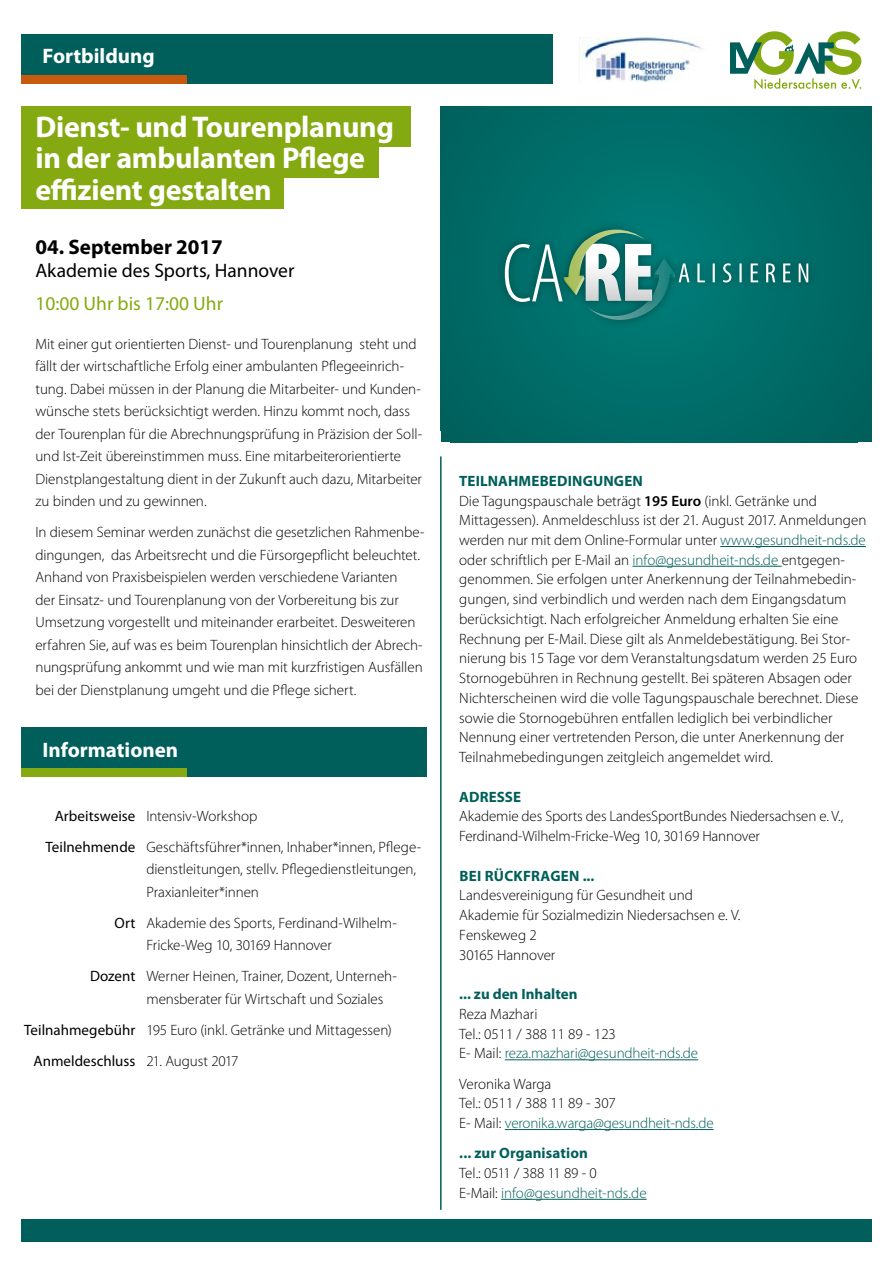
<style>
.page{position:relative;width:893px;height:1263px;background:#fff}
.page>*{position:absolute;margin:0;border:0;box-sizing:border-box;transform-origin:0 0}
.t1{font:700 30px/31.5px "Myriad Pro";letter-spacing:-.01em;color:#fff}
.t2{font:700 21px "Myriad Pro";color:#fff}
.t3{font:700 21px "Myriad Pro";color:#000}
.t4{font:19.5px "Myriad Pro";color:#000}
.t5{font:19.5px "Myriad Pro";color:#85aa11}
.t6{font:300 15px/19.8px "Myriad Pro";color:#000}
.t7{font:15px/31px "Myriad Pro";color:#000;text-align:right}
.t8{font:700 15px "Myriad Pro";letter-spacing:.01em;color:#005f5a}
.s1{font-weight:700;color:#005f5a}
.s2{font-weight:600}
.s3{color:#005f5a}
</style>
<div class="page">
<div style="left:21px;top:172px;width:262px;height:37px;background:#85aa11"></div>
<div style="left:21px;top:34px;width:532px;height:49px;background:#005f5a"></div>
<img style="left:579px;top:37px;width:124px;height:45px">
<div style="left:21px;top:141px;width:357px;height:37px;background:#85aa11"></div>
<div style="left:21px;top:106px;width:390px;height:41px;background:#85aa11"></div>
<svg style="left:730px;top:31px;width:131px;height:58px"></svg>
<hr style="left:440px;top:456px;width:2px;height:754px;background:#005f5a">
<hr style="left:720px;top:546px;width:146px;height:1px;background:#005f5a">
<hr style="left:632px;top:566px;width:150px;height:1px;background:#005f5a">
<hr style="left:505px;top:1059px;width:193px;height:1px;background:#005f5a">
<hr style="left:505px;top:1129px;width:209px;height:1px;background:#005f5a">
<hr style="left:501px;top:1199px;width:146px;height:1px;background:#005f5a">
<div style="left:21px;top:75px;width:166px;height:9px;background:#c75a0e"></div>
<div style="left:21px;top:727px;width:406px;height:50px;background:#005f5a"></div>
<div style="left:21px;top:768px;width:166px;height:9px;background:#85aa11"></div>
<div style="left:21px;top:1219px;width:851px;height:23px;background:#005f5a"></div>
<div style="left:441px;top:106px;width:431px;height:336px;background:#006b67"></div>
<div style="left:495px;top:218px;width:324px;height:113px;background:#00716d"></div>
<svg style="left:505px;top:230px;width:303px;height:90px"></svg>
<h2 class="t2" style="left:43px;top:42px;width:114px">Fortbildung</h2>
<h1 class="t1" style="left:35px;top:110px;width:360px">Dienst- und Tourenplanung in der ambulanten Pflege effizient gestalten</h1>
<h2 class="t3" style="left:35px;top:233px;width:189px">04. September 2017</h2>
<h3 class="t4" style="left:35px;top:259px;width:260px">Akademie des Sports, Hannover</h3>
<h3 class="t5" style="left:35px;top:291px;width:189px">10:00 Uhr bis 17:00 Uhr</h3>
<p class="t6" style="left:35px;top:332px;width:388px;line-height:22.5px">Mit einer gut orientierten Dienst- und Tourenplanung steht und fällt der wirtschaftliche Erfolg einer ambulanten Pflegeeinrich&shy;tung. Dabei müssen in der Planung die Mitarbeiter- und Kunden&shy;wünsche stets berücksichtigt werden. Hinzu kommt noch, dass der Tourenplan für die Abrechnungsprüfung in Präzision der Soll&shy;und Ist-Zeit übereinstimmen muss. Eine mitarbeiterorientierte Dienstplangestaltung dient in der Zukunft auch dazu, Mitarbeiter zu binden und zu gewinnen.</p>
<p class="t6" style="left:35px;top:521px;width:391px;line-height:22.5px">In diesem Seminar werden zunächst die gesetzlichen Rahmenbe&shy;dingungen, das Arbeitsrecht und die Fürsorgepflicht beleuchtet.<br>Anhand von Praxisbeispielen werden verschiedene Varianten<br>der Einsatz- und Tourenplanung von der Vorbereitung bis zur Umsetzung vorgestellt und miteinander erarbeitet. Desweiteren erfahren Sie, auf was es beim Tourenplan hinsichtlich der Abrech&shy;nungsprüfung ankommt und wie man mit kurzfristigen Ausfällen bei der Dienstplanung umgeht und die Pflege sichert.</p>
<h2 class="t2" style="left:43px;top:736px;width:137px">Informationen</h2>
<p class="t7" style="left:45px;top:800px;width:91px">Arbeitsweise<br>Teilnehmende</p>
<p class="t7" style="left:115px;top:907px;width:22px">Ort</p>
<p class="t7" style="left:90px;top:960px;width:47px">Dozent</p>
<p class="t7" style="left:24px;top:1014px;width:113px">Teilnahmegebühr<br>Anmeldeschluss</p>
<p class="t6" style="left:146px;top:800px;width:276px;line-height:31px">Intensiv-Workshop<br>Geschäftsführer*innen, Inhaber*innen, Pflege-</p>
<p class="t6" style="left:146px;top:858px;width:271px;line-height:22.5px">dienstleitungen, stellv. Pflegedienstleitungen,<br>Praxianleiter*innen</p>
<p class="t6" style="left:146px;top:911px;width:252px;line-height:22.5px">Akademie des Sports, Ferdinand-Wilhelm-<br>Fricke-Weg 10, 30169 Hannover</p>
<p class="t6" style="left:146px;top:965px;width:252px;line-height:22.5px">Werner Heinen, Trainer, Dozent, Unterneh&shy;mensberater für Wirtschaft und Soziales</p>
<p class="t6" style="left:146px;top:1020px;width:247px">195 Euro (inkl. Getränke und Mittagessen)</p>
<p class="t6" style="left:146px;top:1051px;width:94px">21. August 2017</p>
<p class="t6" style="left:459px;top:471px;width:409px"><span class="s1">Teilnahmebedingungen<br></span>Die Tagungspauschale beträgt <span class="s2">195 Euro</span> (inkl. Getränke und Mittagessen). Anmeldeschluss ist der 21. August 2017. Anmeldungen werden nur mit dem Online-Formular unter <span class="s3">www.gesundheit-nds.de </span>oder schriftlich per E-Mail an <span class="s3">info@gesundheit-nds.de</span> entgegen&shy;genommen. Sie erfolgen unter Anerkennung der Teilnahmebedin&shy;gungen, sind verbindlich und werden nach dem Eingangsdatum berücksichtigt. Nach erfolgreicher Anmeldung erhalten Sie eine Rechnung per E-Mail. Diese gilt als Anmeldebestätigung. Bei Stor&shy;nierung bis 15 Tage vor dem Veranstaltungsdatum werden 25 Euro Stornogebühren in Rechnung gestellt. Bei späteren Absagen oder Nichterscheinen wird die volle Tagungspauschale berechnet. Diese sowie die Stornogebühren entfallen lediglich bei verbindlicher Nennung einer vertretenden Person, die unter Anerkennung der Teilnahmebedingungen zeitgleich angemeldet wird.</p>
<p class="t8" style="left:459px;top:787px;width:63px">Adresse</p>
<p class="t6" style="left:459px;top:806px;width:385px">Akademie des Sports des LandesSportBundes Niedersachsen e. V.,<br>Ferdinand-Wilhelm-Fricke-Weg 10, 30169 Hannover</p>
<p class="t8" style="left:459px;top:866px;width:137px">Bei Rückfragen ...</p>
<p class="t6" style="left:459px;top:885px;width:283px">Landesvereinigung für Gesundheit und<br>Akademie für Sozialmedizin Niedersachsen e. V.<br>Fenskeweg 2<br>30165 Hannover</p>
<p class="t8" style="left:459px;top:984px;width:120px">... zu den Inhalten</p>
<p class="t6" style="left:459px;top:1004px;width:240px">Reza Mazhari<br>Tel.: 0511 / 388 11 89 - 123<br>E- Mail: <span class="s3">reza.mazhari@gesundheit-nds.de</span></p>
<p class="t6" style="left:459px;top:1073px;width:256px">Veronika Warga<br>Tel.: 0511 / 388 11 89 - 307<br>E- Mail: <span class="s3">veronika.warga@gesundheit-nds.de</span></p>
<p class="t8" style="left:459px;top:1143px;width:130px">... zur Organisation</p>
<p class="t6" style="left:459px;top:1163px;width:189px">Tel.: 0511 / 388 11 89 - 0<br>E-Mail: <span class="s3">info@gesundheit-nds.de</span></p>
</div>
